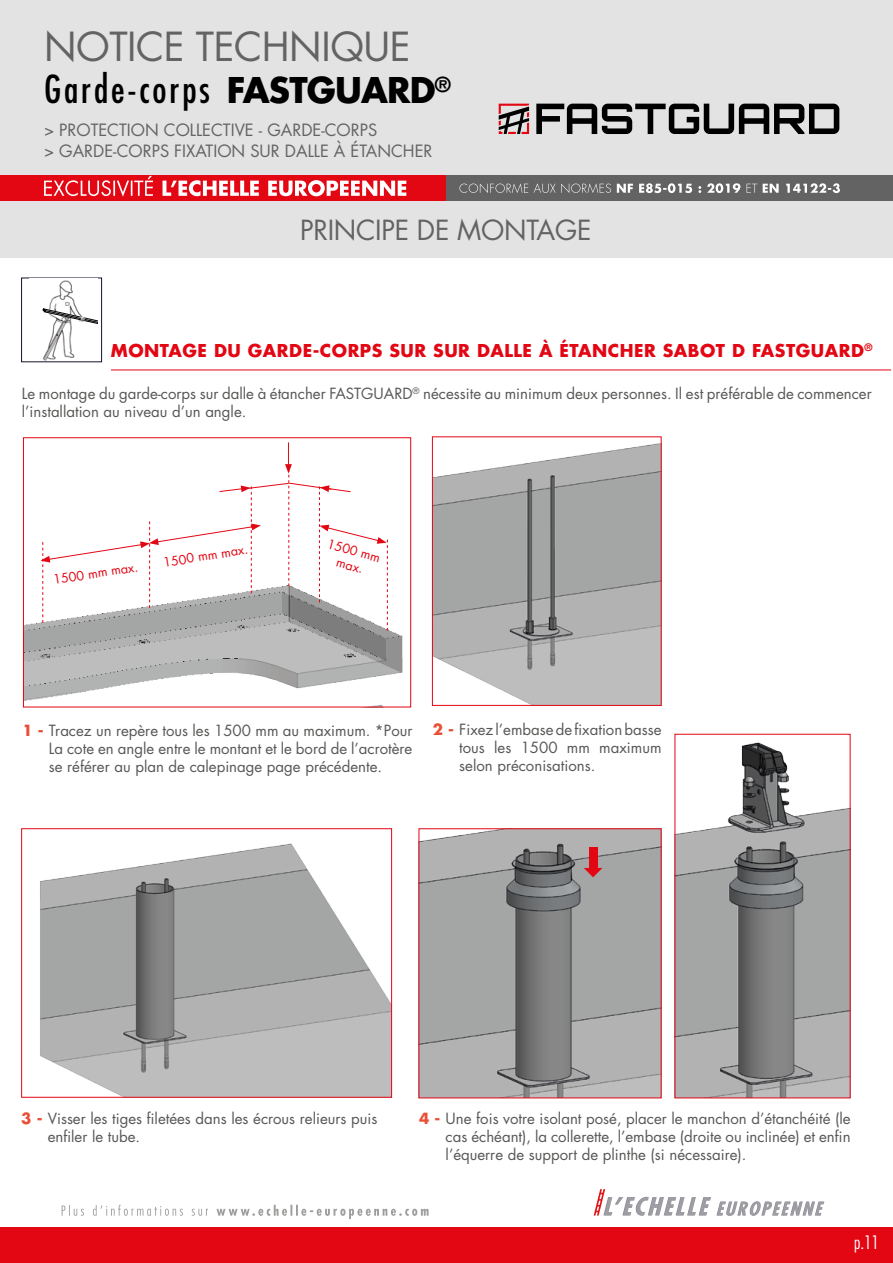
<style>
.page{position:relative;width:893px;height:1263px;background:#fff}
.page>*{position:absolute;margin:0;border:0;box-sizing:border-box;transform-origin:0 0}
.t1{font:39px "Futura Std";letter-spacing:-.01em;color:#646363}
.t2{font:condensed 37.5px "Futura Std";letter-spacing:.075em;color:#000}
.t3{font:27px "Futura Std";letter-spacing:-.01em;color:#646363}
.t4{font:300 condensed 18px "Futura Std";color:#fff}
.t5{font:700 17.25px "Futura Std";letter-spacing:.03em;color:#e30613}
.t6{font:16.5px/21px "Futura Std";color:#646363}
.t7{font:15px/18px "Futura Std";color:#575756;text-align:justify}
.t8{font:12.6px/15.1px "Futura Std";color:#e30613;text-align:center}
.s1{font-weight:700;font-stretch:normal;font-size:34.5px}
.s2{font-weight:700;color:#e94f35}
</style>
<div class="page">
<div style="left:21px;top:278px;width:81px;height:84px;border:1px solid #18102c"></div>
<img style="left:30px;top:279px;width:68px;height:82px">
<svg style="left:43px;top:309px;width:55px;height:28px"></svg>
<div style="left:0;top:0;width:893px;height:175px;background:#e3e3e3"></div>
<div style="left:0;top:1227px;width:893px;height:36px;background:#e30613"></div>
<svg style="left:594px;top:1189px;width:230px;height:27px"></svg>
<div style="left:0;top:201px;width:893px;height:57px;background:#e3e3e3"></div>
<svg style="left:62px;top:1205px;width:367px;height:14px"></svg>
<div style="left:0;top:175px;width:446px;height:26px;background:#e30613"></div>
<div style="left:446px;top:175px;width:447px;height:26px;background:#646363"></div>
<svg style="left:44px;top:176px;width:362px;height:21px"></svg>
<svg style="left:459px;top:183px;width:381px;height:10px"></svg>
<svg style="left:536px;top:104px;width:303px;height:30px"></svg>
<svg style="left:499px;top:104px;width:30px;height:30px"></svg>
<hr style="left:111px;top:370px;width:780px;height:1px;background:#e30613">
<img style="left:434px;top:443px;width:226px;height:261px">
<div style="left:432px;top:436px;width:230px;height:270px;border:1px solid #e30613"></div>
<img style="left:40px;top:843px;width:350px;height:253px">
<div style="left:21px;top:828px;width:371px;height:270px;border:1px solid #e30613"></div>
<img style="left:421px;top:830px;width:239px;height:266px">
<div style="left:419px;top:828px;width:243px;height:270px;border:1px solid #e30613"></div>
<img style="left:676px;top:742px;width:173px;height:354px">
<svg style="left:584px;top:868px;width:18px;height:9px"></svg>
<div style="left:589px;top:852px;width:8px;height:6px;background:#e30613"></div>
<svg style="left:589px;top:847px;width:8px;height:4px"></svg>
<div style="left:589px;top:858px;width:8px;height:11px;background:#e30613"></div>
<img style="left:25px;top:623px;width:378px;height:68px">
<img style="left:25px;top:691px;width:62px;height:10px">
<img style="left:26px;top:693px;width:61px;height:8px">
<img style="left:240px;top:658px;width:163px;height:47px">
<div style="left:23px;top:437px;width:388px;height:270px;border:1px solid #e30613"></div>
<svg style="left:40px;top:442px;width:348px;height:189px"></svg>
<h1 class="t1" style="left:44px;top:22px;width:368px">NOTICE TECHNIQUE</h1>
<h2 class="t2" style="left:44px;top:67px;width:408px">Garde-corps <span class="s1">FASTGUARD</span><sup>®</sup></h2>
<p class="t6" style="left:44px;top:120px;width:390px">&gt; PROTECTION COLLECTIVE - GARDE-CORPS<br>&gt; GARDE-CORPS FIXATION SUR DALLE À ÉTANCHER</p>
<h3 class="t3" style="left:300px;top:213px;width:293px">PRINCIPE DE MONTAGE</h3>
<p class="t5" style="left:111px;top:339px;width:763px">MONTAGE DU GARDE-CORPS SUR SUR DALLE À ÉTANCHER SABOT D FASTGUARD<sup>®</sup></p>
<p class="t7" style="left:22px;top:385px;width:851px">Le montage du garde-corps sur dalle à étancher FASTGUARD<sup>®</sup> nécessite au minimum deux personnes. Il est préférable de commencer l’installation au niveau d’un angle.</p>
<p class="t8" style="left:52px;top:572px;width:87px;rotate:-9deg">1500 mm max.</p>
<p class="t8" style="left:162px;top:555px;width:87px;rotate:-9deg">1500 mm max.</p>
<p class="t8" style="left:329px;top:536px;width:56px;rotate:15deg">1500 mm max.</p>
<p class="t7" style="left:49px;top:721px;width:365px;text-indent:-26px"><span class="s2">1 -</span> Tracez un repère tous les 1500 mm au maximum. *Pour La cote en angle entre le montant et le bord de l’acrotère se référer au plan de calepinage page précédente.</p>
<p class="t7" style="left:459px;top:721px;width:204px;text-indent:-26px"><span class="s2">2 -</span> Fixez l’embase de fixation basse tous les 1500 mm maximum selon préconisations.</p>
<p class="t7" style="left:48px;top:1110px;width:331px;text-indent:-26px"><span class="s2">3 -</span> Visser les tiges filetées dans les écrous relieurs puis enfiler le tube.</p>
<p class="t7" style="left:446px;top:1109px;width:406px;text-indent:-26px"><span class="s2">4 -</span> Une fois votre isolant posé, placer le manchon d’étanchéité (le cas échéant), la collerette, l’embase (droite ou inclinée) et enfin l’équerre de support de plinthe (si nécessaire).</p>
<p class="t4" style="left:854px;top:1231px;width:27px">p.11</p>
</div>
